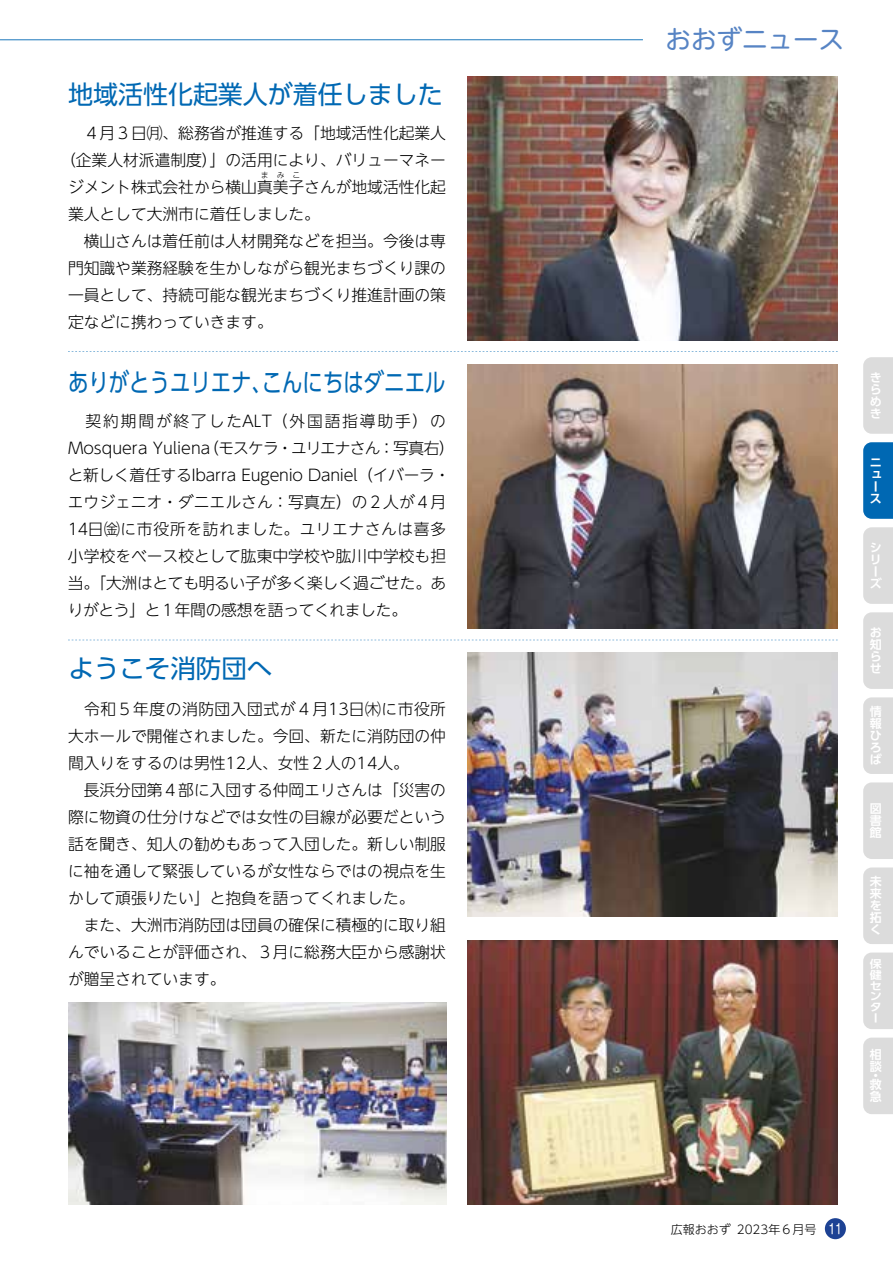
<style>
.page{position:relative;width:893px;height:1263px;background:#fff}
.page>*{position:absolute;margin:0;border:0;box-sizing:border-box;transform-origin:0 0}
.t1{font:25.5px "UD Shin Go Pr 6 N";color:#0068b3}
.t2{font:25.5px "UD Shin Go Pr 6 N";color:#0068b3;scale:.8 1}
.t3{font:25.5px "UD Shin M Go Pr 6 N";color:#5784c4}
.t4{font:300 15.75px/27px "UD Shin Go NT Pr 6 N";color:#000}
.t5{font:700 12px/12px "UD Shin Go Pr 6 N De";color:#fff;text-align:justify}
.t6{font:300 12px "UD Shin Go NT Pr 6 N";color:#000}
.t7{font:700 10.8px/10.8px "UD Shin Go Pr 6 N De";color:#fff;text-align:justify;scale:1.11 1}
.t8{font:300 7.8px "UD Shin Go NT Pr 6 N";color:#000}
.s1{font-family:"Shin M Go Pro";font-weight:400;font-size:13.5px;color:#fff}
</style>
<div class="page">
<svg style="left:68px;top:351px;width:770px;height:1px"></svg>
<svg style="left:68px;top:640px;width:770px;height:1px"></svg>
<hr style="left:0;top:39px;width:643px;height:1px;background:#0068b3">
<img style="left:468px;top:77px;width:370px;height:263px">
<img style="left:468px;top:365px;width:370px;height:263px">
<img style="left:468px;top:653px;width:370px;height:263px">
<img style="left:468px;top:941px;width:370px;height:263px">
<img style="left:68px;top:1002px;width:378px;height:202px">
<div style="left:825px;top:1218px;width:21px;height:21px;background:#1d4294;border-radius:50%"></div>
<div style="left:863px;top:527px;width:30px;height:77px;background:#dcdcdc"></div>
<div style="left:863px;top:612px;width:30px;height:77px;background:#dcdcdc"></div>
<div style="left:863px;top:697px;width:30px;height:77px;background:#dcdcdc"></div>
<div style="left:863px;top:782px;width:30px;height:77px;background:#dcdcdc"></div>
<div style="left:863px;top:867px;width:30px;height:77px;background:#dcdcdc"></div>
<div style="left:863px;top:952px;width:30px;height:77px;background:#dcdcdc"></div>
<div style="left:863px;top:1037px;width:30px;height:77px;background:#dcdcdc"></div>
<div style="left:863px;top:357px;width:30px;height:77px;background:#dcdcdc"></div>
<div style="left:863px;top:442px;width:30px;height:77px;background:#0068b3"></div>
<h1 class="t1" style="left:68px;top:74px;width:376px">地域活性化起業人が着任しました</h1>
<p class="t4" style="left:60px;top:119px;width:387px;text-align:center">　４月３日㈪、総務省が推進する「地域活性化起業人（企業人材派遣制度）」の活用により、バリューマネージメント株式会社から横山真美子さんが地域活性化起</p>
<p class="t8" style="left:261px;top:169px;width:9px">ま</p>
<p class="t8" style="left:277px;top:169px;width:9px">み</p>
<p class="t8" style="left:292px;top:169px;width:9px">こ</p>
<p class="t4" style="left:68px;top:200px;width:380px">業人として大洲市に着任しました。<br>　横山さんは着任前は人材開発などを担当。今後は専門知識や業務経験を生かしながら観光まちづくり課の一員として、持続可能な観光まちづくり推進計画の策定などに携わっていきます。</p>
<h1 class="t2" style="left:68px;top:362px;width:473px">ありがとうユリエナ、こんにちはダニエル</h1>
<p class="t4" style="left:68px;top:407px;width:389px">　契約期間が終了したALT（外国語指導助手）の<br>Mosquera Yuliena（モスケラ・ユリエナさん：写真右）と新しく着任するIbarra Eugenio Daniel（イバーラ・エウジェニオ・ダニエルさん：写真左）の２人が４月<br>14日㈮に市役所を訪れました。ユリエナさんは喜多小学校をベース校として肱東中学校や肱川中学校も担当。「大洲はとても明るい子が多く楽しく過ごせた。ありがとう」と１年間の感想を語ってくれました。</p>
<h1 class="t1" style="left:68px;top:648px;width:206px">ようこそ消防団へ</h1>
<p class="t4" style="left:68px;top:695px;width:380px">　令和５年度の消防団入団式が４月13日㈭に市役所大ホールで開催されました。今回、新たに消防団の仲間入りをするのは男性12人、女性２人の14人。<br>　長浜分団第４部に入団する仲岡エリさんは「災害の際に物資の仕分けなどでは女性の目線が必要だという話を聞き、知人の勧めもあって入団した。新しい制服に袖を通して緊張しているが女性ならではの視点を生かして頑張りたい」と抱負を語ってくれました。<br>　また、大洲市消防団は団員の確保に積極的に取り組んでいることが評価され、３月に総務大臣から感謝状が贈呈されています。</p>
<h1 class="t3" style="left:666px;top:18px;width:180px">おおずニュース</h1>
<p class="t5" style="left:870px;top:371px;width:13px">きらめき</p>
<p class="t5" style="left:870px;top:456px;width:13px;text-align:left">ニュース</p>
<p class="t5" style="left:870px;top:541px;width:14px;text-align:left">シリーズ</p>
<p class="t5" style="left:870px;top:626px;width:13px">お知らせ</p>
<p class="t5" style="left:870px;top:705px;width:14px">情報ひろば</p>
<p class="t5" style="left:870px;top:802px;width:13px">図書館</p>
<p class="t5" style="left:870px;top:875px;width:13px">未来を拓く</p>
<p class="t7" style="left:870px;top:958px;width:12px">保健センター</p>
<p class="t5" style="left:870px;top:1048px;width:13px">相談</p>
<p class="t5" style="left:870px;top:1071px;width:13px;line-height:9px">・救</p>
<p class="t5" style="left:870px;top:1090px;width:13px">急</p>
<p class="t6" style="left:671px;top:1219px;width:173px">広報おおず 2023年６月号 <span class="s1">11</span></p>
</div>
